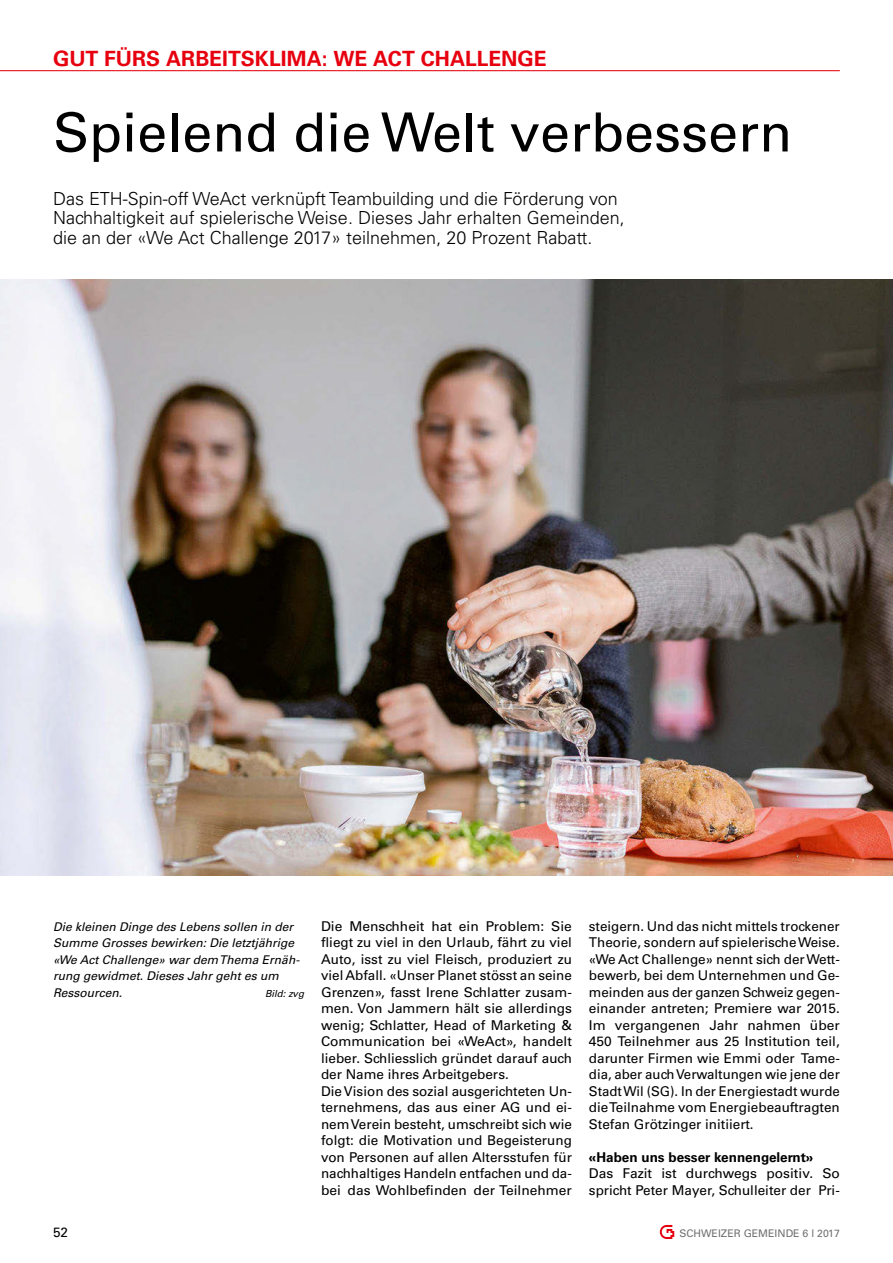
<style>
.page{position:relative;width:893px;height:1263px;background:#fff}
.page>*{position:absolute;margin:0;border:0;box-sizing:border-box;transform-origin:0 0}
.t1{font:54px "Univers LT Std";color:#000}
.t2{font:700 21px "Univers LT Std";color:#e7000e}
.t3{font:300 18px/19.5px "Univers LT Std";color:#000}
.t4{font:13.5px/16.5px "Univers LT Std";color:#000}
.t5{font:700 13.5px "Univers LT Std";color:#000}
.t6{font:italic 12px/16.5px "Univers LT Std";color:#000}
.t7{font:10.5px "Univers LT Std";color:#6f7070}
.t8{font:italic 9.75px "Univers LT Std";color:#000}
</style>
<div class="page">
<hr style="left:0;top:70px;width:840px;height:1px;background:#e7000e">
<svg style="left:660px;top:1225px;width:14px;height:14px"></svg>
<img style="left:0;top:280px;width:893px;height:596px">
<h2 class="t2" style="left:53px;top:46px;width:495px">GUT FÜRS ARBEITSKLIMA: WE ACT CHALLENGE</h2>
<h1 class="t1" style="left:53px;top:100px;width:740px">Spielend die Welt verbessern</h1>
<h3 class="t3" style="left:53px;top:189px;width:573px">Das ETH-Spin-off WeAct verknüpft Teambuilding und die Förderung von<br>Nachhaltigkeit auf spielerische Weise. Dieses Jahr erhalten Gemeinden, die an der «We Act Challenge 2017» teilnehmen, 20 Prozent Rabatt.</h3>
<p class="t6" style="left:53px;top:918px;width:248px">Die kleinen Dinge des Lebens sollen in der Summe Grosses bewirken: Die letztjährige «We Act Challenge» war dem Thema Ernäh&shy;rung gewidmet. Dieses Jahr geht es um Ressourcen.</p>
<p class="t8" style="left:265px;top:987px;width:41px">Bild: zvg</p>
<p class="t4" style="left:321px;top:918px;width:252px">Die Menschheit hat ein Problem: Sie fliegt zu viel in den Urlaub, fährt zu viel Auto, isst zu viel Fleisch, produziert zu viel Abfall. «Unser Planet stösst an seine Grenzen», fasst Irene Schlatter zusam&shy;men. Von Jammern hält sie allerdings wenig; Schlatter, Head of Marketing &amp; Communication bei «WeAct», handelt lieber. Schliesslich gründet darauf auch der Name ihres Arbeitgebers.<br>Die Vision des sozial ausgerichteten Un&shy;ternehmens, das aus einer AG und ei&shy;nem Verein besteht, umschreibt sich wie folgt: die Motivation und Begeisterung von Personen auf allen Altersstufen für nachhaltiges Handeln entfachen und da&shy;bei das Wohlbefinden der Teilnehmer</p>
<p class="t4" style="left:589px;top:918px;width:252px;text-align:justify">steigern. Und das nicht mittels trockener Theorie, sondern auf spielerische Weise. «We Act Challenge» nennt sich der Wett&shy;bewerb, bei dem Unternehmen und Ge&shy;meinden aus der ganzen Schweiz gegen&shy;einander antreten; Premiere war 2015.<br>Im vergangenen Jahr nahmen über 450 Teilnehmer aus 25 Institution teil, darunter Firmen wie Emmi oder Tame&shy;dia, aber auch Verwaltungen wie jene der Stadt Wil (SG). In der Energiestadt wurde die Teilnahme vom Energiebeauftragten Stefan Grötzinger initiiert.</p>
<p class="t5" style="left:589px;top:1149px;width:226px">«Haben uns besser kennengelernt»</p>
<p class="t4" style="left:589px;top:1165px;width:252px">Das Fazit ist durchwegs positiv. So spricht Peter Mayer, Schulleiter der Pri-</p>
<p class="t4" style="left:53px;top:1224px;width:17px">52</p>
<p class="t7" style="left:679px;top:1227px;width:162px">SCHWEIZER GEMEINDE 6 l 2017</p>
</div>
